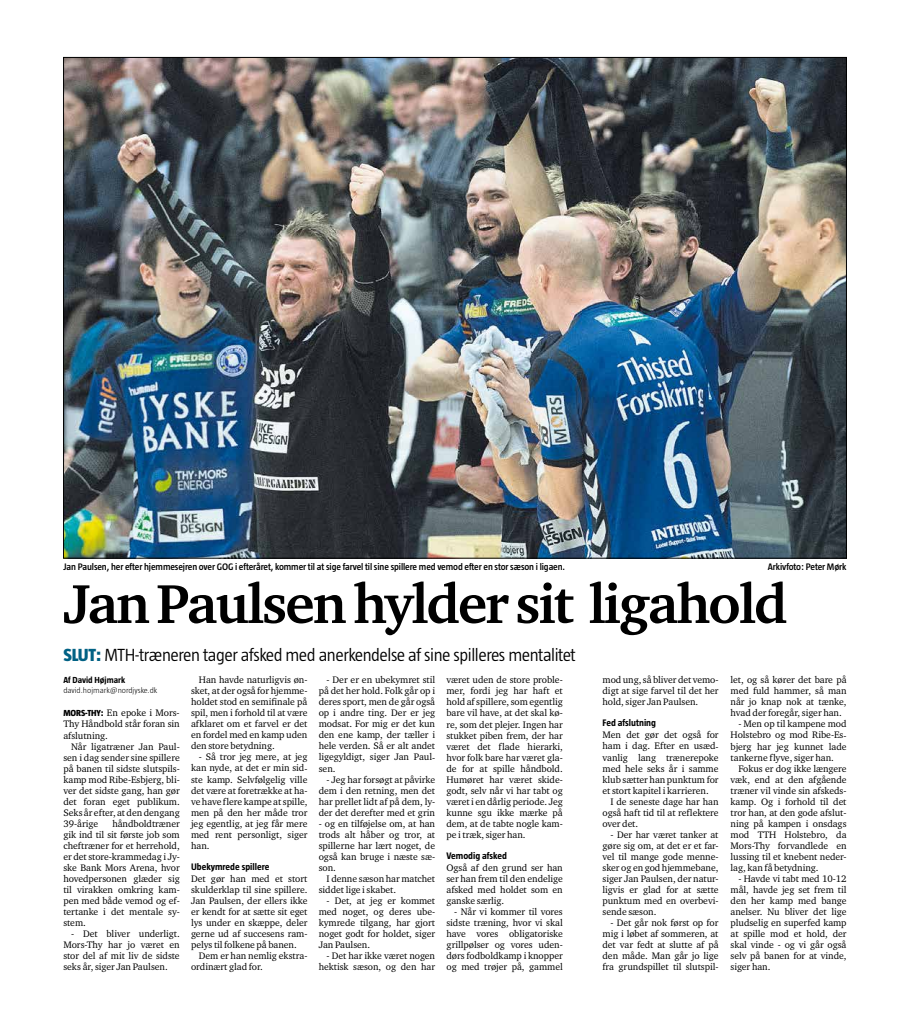
<style>
.page{position:relative;width:908px;height:1029px;background:#fff}
.page>*{position:absolute;margin:0;border:0;box-sizing:border-box;transform-origin:0 0}
.t1{font:700 56px "Charter ITC Std";letter-spacing:-.035em;color:#000}
.t2{font:300 18px "Taz";letter-spacing:-.025em;color:#000}
.t3{font:9.7px/11px "Charter ITC Std";letter-spacing:-.005em;color:#000;text-align:justify}
.t4{font:600 9.7px "Taz";letter-spacing:-.01em;color:#000}
.t5{font:700 9.7px "Taz";color:#000}
.t6{font:700 9px "Taz";color:#000}
.t7{font:300 8px "Taz";color:#000;scale:1.06 1}
.s1{font-weight:800;color:#006184}
.s2{font-family:"Taz";font-weight:800;font-size:9px}
</style>
<div class="page">
<img style="left:65px;top:59px;width:779px;height:497px">
<p class="t4" style="left:63px;top:561px;width:503px">Jan Paulsen, her efter hjemmesejren over GOG i efteråret, kommer til at sige farvel til sine spillere med vemod efter en stor sæson i ligaen.</p>
<p class="t4" style="left:767px;top:561px;width:80px">Arkivfoto: Peter Mørk</p>
<h1 class="t1" style="left:63px;top:569px;width:725px">Jan Paulsen hylder sit ligahold</h1>
<h2 class="t2" style="left:63px;top:645px;width:513px"><span class="s1">SLUT:</span> MTH-træneren tager afsked med anerkendelse af sine spilleres mentalitet</h2>
<p class="t3" style="left:602px;top:675px;width:117px">mod ung, så bliver det vemo&shy;digt at sige farvel til det her hold, siger Jan Paulsen.</p>
<p class="t5" style="left:602px;top:718px;width:55px">Fed afslutning</p>
<p class="t3" style="left:602px;top:730px;width:117px">Men det gør det også for ham i dag. Efter en usæd&shy;vanlig lang trænerepoke med hele seks år i samme klub sætter han punktum for et stort kapitel i karrieren.</p>
<p class="t3" style="left:602px;top:796px;width:117px;text-indent:8px">I de seneste dage har han også haft tid til at reflektere over det.</p>
<p class="t3" style="left:602px;top:829px;width:117px;text-indent:8px">- Der har været tanker at gøre sig om, at det er et far&shy;vel til mange gode menne&shy;sker og en god hjemmebane, siger Jan Paulsen, der natur&shy;ligvis er glad for at sætte punktum med en overbevi&shy;sende sæson.</p>
<p class="t3" style="left:602px;top:917px;width:117px;text-indent:8px">- Det går nok først op for mig i løbet af sommeren, at det var fedt at slutte af på den måde. Man går jo lige fra grundspillet til slutspil-</p>
<p class="t3" style="left:730px;top:675px;width:117px">let, og så kører det bare på med fuld hammer, så man når jo knap nok at tænke, hvad der foregår, siger han.</p>
<p class="t3" style="left:730px;top:719px;width:117px;text-indent:8px">- Men op til kampene mod Holstebro og mod Ribe-Es&shy;bjerg har jeg kunnet lade tankerne flyve, siger han.</p>
<p class="t3" style="left:730px;top:763px;width:117px;text-indent:8px">Fokus er dog ikke længere væk, end at den afgående træner vil vinde sin afskeds&shy;kamp. Og i forhold til det tror han, at den gode afslut&shy;ning på kampen i onsdags mod TTH Holstebro, da Mors-Thy forvandlede en lussing til et knebent neder&shy;lag, kan få betydning.</p>
<p class="t3" style="left:730px;top:873px;width:117px;text-indent:8px">- Havde vi tabt med 10-12 mål, havde jeg set frem til den her kamp med bange anelser. Nu bliver det lige pludselig en superfed kamp at spille mod et hold, der skal vinde - og vi går også selv på banen for at vinde, siger han.</p>
<p class="t3" style="left:191px;top:675px;width:118px;text-indent:8px">Han havde naturligvis øn&shy;sket, at der også for hjemme&shy;holdet stod en semifinale på spil, men i forhold til at være afklaret om et farvel er det en fordel med en kamp uden den store betydning.</p>
<p class="t3" style="left:191px;top:752px;width:118px;text-indent:8px">- Så tror jeg mere, at jeg kan nyde, at det er min sid&shy;ste kamp. Selvfølgelig ville det være at foretrække at ha&shy;ve have flere kampe at spille, men på den her måde tror jeg egentlig, at jeg får mere med rent personligt, siger han.</p>
<p class="t5" style="left:191px;top:861px;width:80px">Ubekymrede spillere</p>
<p class="t3" style="left:191px;top:873px;width:118px">Det gør han med et stort skulderklap til sine spillere.<br>Jan Paulsen, der ellers ikke er kendt for at sætte sit eget lys under en skæppe, deler gerne ud af succesens ram&shy;pelys til folkene på banen.</p>
<p class="t3" style="left:191px;top:950px;width:118px;text-indent:8px">Dem er han nemlig ekstra&shy;ordinært glad for.</p>
<p class="t3" style="left:446px;top:675px;width:118px">været uden de store proble&shy;mer, fordi jeg har haft et hold af spillere, som egentlig bare vil have, at det skal kø&shy;re, som det plejer. Ingen har stukket piben frem, der har været det flade hierarki, hvor folk bare har været gla&shy;de for at spille håndbold.<br>Humøret har været skide&shy;godt, selv når vi har tabt og været i en dårlig periode. Jeg kunne sgu ikke mærke på dem, at de tabte nogle kam&shy;pe i træk, siger han.</p>
<p class="t5" style="left:446px;top:850px;width:62px">Vemodig afsked</p>
<p class="t3" style="left:446px;top:862px;width:118px">Også af den grund ser han ser han frem til den endelige afsked med holdet som en ganske særlig.</p>
<p class="t3" style="left:446px;top:906px;width:118px;text-indent:8px">- Når vi kommer til vores sidste træning, hvor vi skal have vores obligatoriske grillpølser og vores uden&shy;dørs fodboldkamp i knopper og med trøjer på, gammel</p>
<p class="t3" style="left:318px;top:675px;width:118px;text-indent:8px">- Der er en ubekymret stil på det her hold. Folk går op i deres sport, men de går også op i andre ting. Der er jeg modsat. For mig er det kun den ene kamp, der tæller i hele verden. Så er alt andet ligegyldigt, siger Jan Paul&shy;sen.</p>
<p class="t3" style="left:318px;top:774px;width:118px;text-indent:8px">- Jeg har forsøgt at påvirke dem i den retning, men det har prellet lidt af på dem, ly&shy;der det derefter med et grin</p>
<p class="t3" style="left:318px;top:818px;width:118px">- og en tilføjelse om, at han trods alt håber og tror, at spillerne har lært noget, de også kan bruge i næste sæ&shy;son.</p>
<p class="t3" style="left:318px;top:873px;width:118px;text-indent:8px">I denne sæson har matchet siddet lige i skabet.</p>
<p class="t3" style="left:318px;top:895px;width:118px;text-indent:8px">- Det, at jeg er kommet med noget, og deres ube&shy;kymrede tilgang, har gjort noget godt for holdet, siger Jan Paulsen.</p>
<p class="t3" style="left:318px;top:950px;width:118px;text-align:right">- Det har ikke været nogen hektisk sæson, og den har</p>
<p class="t6" style="left:63px;top:675px;width:63px">Af David Højmark</p>
<p class="t7" style="left:63px;top:686px;width:90px">david.hojmark@nordjyske.dk</p>
<p class="t3" style="left:63px;top:708px;width:118px"><span class="s2">MORS-THY:</span> En epoke i Mors-Thy Håndbold står foran sin afslutning.</p>
<p class="t3" style="left:63px;top:741px;width:118px;text-indent:8px">Når ligatræner Jan Paul&shy;sen i dag sender sine spillere på banen til sidste slutspils&shy;kamp mod Ribe-Esbjerg, bli&shy;ver det sidste gang, han gør det foran eget publikum.<br>Seks år efter, at den dengang 39-årige</p>
<p class="t3" style="left:63px;top:818px;width:118px;text-indent:49px">håndboldtræner gik ind til sit første job som cheftræner for et herrehold, er det store-krammedag i Jy&shy;ske Bank Mors Arena, hvor hovedpersonen glæder sig til virakken omkring kam&shy;pen med både vemod og ef&shy;tertanke i det mentale sy&shy;stem.</p>
<p class="t3" style="left:63px;top:928px;width:118px;text-indent:8px">- Det bliver underligt.<br>Mors-Thy har jo været en stor del af mit liv de sidste seks år, siger Jan Paulsen.</p>
</div>
